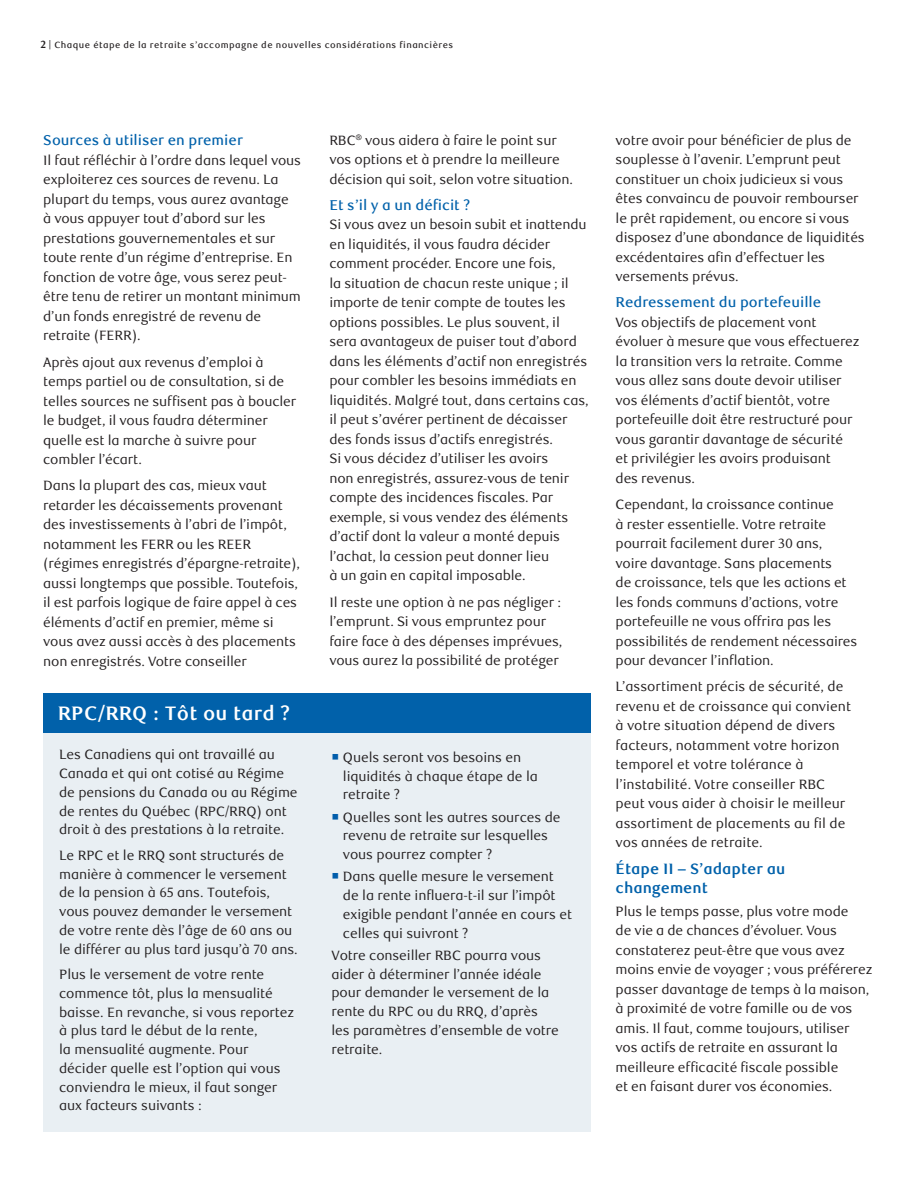
<style>
.page{position:relative;width:918px;height:1188px;background:#fff}
.page>*{position:absolute;margin:0;border:0;box-sizing:border-box;transform-origin:0 0}
.t1{font:700 19.5px "RBC Text";letter-spacing:.01em;color:#fff}
.subhead_1_new_VI{font:700 15px/19.5px "RBC Text";color:#0161aa}
.subhead_2_new_VI{font:500 14.25px "RBC Text";color:#0161aa}
.body_copy_new_VI{font:13.5px/19.5px "RBC Text";letter-spacing:-.01em;color:#231f20}
.t2{font:500 9px "RBC Text";letter-spacing:.05em;color:#231f20}
.s1{font-weight:700;font-size:10.5px}
.s2{color:#015dab}
</style>
<div class="page">
<div style="left:43px;top:694px;width:548px;height:438px;background:#e9eff3"></div>
<div style="left:43px;top:694px;width:548px;height:39px;background:#0161aa"></div>
<p class="t2" style="left:40px;top:40px;width:414px"><span class="s1">2</span> | Chaque étape de la retraite s’accompagne de nouvelles considérations financières</p>
<p class="subhead_2_new_VI" style="left:43px;top:132px;width:201px">Sources à utiliser en premier</p>
<p class="body_copy_new_VI" style="left:43px;top:151px;width:260px">Il faut réfléchir à l’ordre dans lequel vous exploiterez ces sources de revenu. La plupart du temps, vous aurez avantage<br>à vous appuyer tout d’abord sur les prestations gouvernementales et sur toute rente d’un régime d’entreprise. En fonction de votre âge, vous serez peut&shy;être tenu de retirer un montant minimum d’un fonds enregistré de revenu de retraite (FERR).</p>
<p class="body_copy_new_VI" style="left:43px;top:352px;width:255px">Après ajout aux revenus d’emploi à temps partiel ou de consultation, si de telles sources ne suffisent pas à boucler le budget, il vous faudra déterminer quelle est la marche à suivre pour combler l’écart.</p>
<p class="body_copy_new_VI" style="left:43px;top:476px;width:258px">Dans la plupart des cas, mieux vaut retarder les décaissements provenant des investissements à l’abri de l’impôt, notamment les FERR ou les REER (régimes enregistrés d’épargne-retraite), aussi longtemps que possible. Toutefois, il est parfois logique de faire appel à ces éléments d’actif en premier, même si vous avez aussi accès à des placements non enregistrés. Votre conseiller</p>
<p class="t1" style="left:58px;top:702px;width:234px">RPC/RRQ : Tôt ou tard ?</p>
<p class="body_copy_new_VI" style="left:59px;top:746px;width:240px;line-height:18.8px">Les Canadiens qui ont travaillé au Canada et qui ont cotisé au Régime de pensions du Canada ou au Régime de rentes du Québec (RPC/RRQ) ont droit à des prestations à la retraite.</p>
<p class="body_copy_new_VI" style="left:59px;top:846px;width:240px;line-height:18.8px">Le RPC et le RRQ sont structurés de manière à commencer le versement de la pension à 65 ans. Toutefois, vous pouvez demander le versement de votre rente dès l’âge de 60 ans ou le différer au plus tard jusqu’à 70 ans.</p>
<p class="body_copy_new_VI" style="left:59px;top:965px;width:236px;line-height:18.8px">Plus le versement de votre rente commence tôt, plus la mensualité baisse. En revanche, si vous reportez à plus tard le début de la rente,<br>la mensualité augmente. Pour décider quelle est l’option qui vous conviendra le mieux, il faut songer aux facteurs suivants :</p>
<p class="body_copy_new_VI" style="left:329px;top:131px;width:245px">RBC<sup>®</sup> vous aidera à faire le point sur vos options et à prendre la meilleure décision qui soit, selon votre situation.</p>
<p class="subhead_2_new_VI" style="left:329px;top:197px;width:143px">Et s’il y a un déficit ?</p>
<p class="body_copy_new_VI" style="left:329px;top:215px;width:261px">Si vous avez un besoin subit et inattendu en liquidités, il vous faudra décider comment procéder. Encore une fois,<br>la situation de chacun reste unique ; il importe de tenir compte de toutes les options possibles. Le plus souvent, il sera avantageux de puiser tout d’abord dans les éléments d’actif non enregistrés pour combler les besoins immédiats en liquidités. Malgré tout, dans certains cas, il peut s’avérer pertinent de décaisser des fonds issus d’actifs enregistrés.<br>Si vous décidez d’utiliser les avoirs<br>non enregistrés, assurez-vous de tenir compte des incidences fiscales. Par exemple, si vous vendez des éléments d’actif dont la valeur a monté depuis l’achat, la cession peut donner lieu<br>à un gain en capital imposable.</p>
<p class="body_copy_new_VI" style="left:329px;top:593px;width:234px">Il reste une option à ne pas négliger : l’emprunt. Si vous empruntez pour faire face à des dépenses imprévues, vous aurez la possibilité de protéger</p>
<p class="body_copy_new_VI" style="left:343px;top:748px;width:196px;line-height:18.8px;text-indent:-12px"><span class="s2">○</span> Quels seront vos besoins en liquidités à chaque étape de la retraite ?</p>
<p class="body_copy_new_VI" style="left:343px;top:808px;width:219px;line-height:18.8px;text-indent:-12px"><span class="s2">○</span> Quelles sont les autres sources de revenu de retraite sur lesquelles vous pourrez compter ?</p>
<p class="body_copy_new_VI" style="left:343px;top:868px;width:231px;line-height:18.8px;text-indent:-12px"><span class="s2">○</span> Dans quelle mesure le versement de la rente influera-t-il sur l’impôt exigible pendant l’année en cours et celles qui suivront ?</p>
<p class="body_copy_new_VI" style="left:331px;top:946px;width:229px;line-height:18.8px">Votre conseiller RBC pourra vous aider à déterminer l’année idéale pour demander le versement de la rente du RPC ou du RRQ, d’après les paramètres d’ensemble de votre retraite.</p>
<p class="body_copy_new_VI" style="left:616px;top:131px;width:251px">votre avoir pour bénéficier de plus de souplesse à l’avenir. L’emprunt peut constituer un choix judicieux si vous êtes convaincu de pouvoir rembourser le prêt rapidement, ou encore si vous disposez d’une abondance de liquidités excédentaires afin d’effectuer les versements prévus.</p>
<p class="subhead_2_new_VI" style="left:616px;top:294px;width:207px">Redressement du portefeuille</p>
<p class="body_copy_new_VI" style="left:616px;top:313px;width:246px">Vos objectifs de placement vont évoluer à mesure que vous effectuerez la transition vers la retraite. Comme vous allez sans doute devoir utiliser vos éléments d’actif bientôt, votre portefeuille doit être restructuré pour vous garantir davantage de sécurité<br>et privilégier les avoirs produisant<br>des revenus.</p>
<p class="body_copy_new_VI" style="left:616px;top:495px;width:243px">Cependant, la croissance continue<br>à rester essentielle. Votre retraite pourrait facilement durer 30 ans, voire davantage. Sans placements<br>de croissance, tels que les actions et les fonds communs d’actions, votre portefeuille ne vous offrira pas les possibilités de rendement nécessaires pour devancer l’inflation.</p>
<p class="body_copy_new_VI" style="left:616px;top:677px;width:237px">L’assortiment précis de sécurité, de revenu et de croissance qui convient à votre situation dépend de divers facteurs, notamment votre horizon temporel et votre tolérance à l’instabilité. Votre conseiller RBC peut vous aider à choisir le meilleur assortiment de placements au fil de vos années de retraite.</p>
<p class="subhead_1_new_VI" style="left:616px;top:859px;width:171px">Étape II – S’adapter au changement</p>
<p class="body_copy_new_VI" style="left:616px;top:902px;width:258px">Plus le temps passe, plus votre mode<br>de vie a de chances d’évoluer. Vous constaterez peut-être que vous avez moins envie de voyager ; vous préférerez passer davantage de temps à la maison, à proximité de votre famille ou de vos amis. Il faut, comme toujours, utiliser vos actifs de retraite en assurant la meilleure efficacité fiscale possible<br>et en faisant durer vos économies.</p>
</div>
